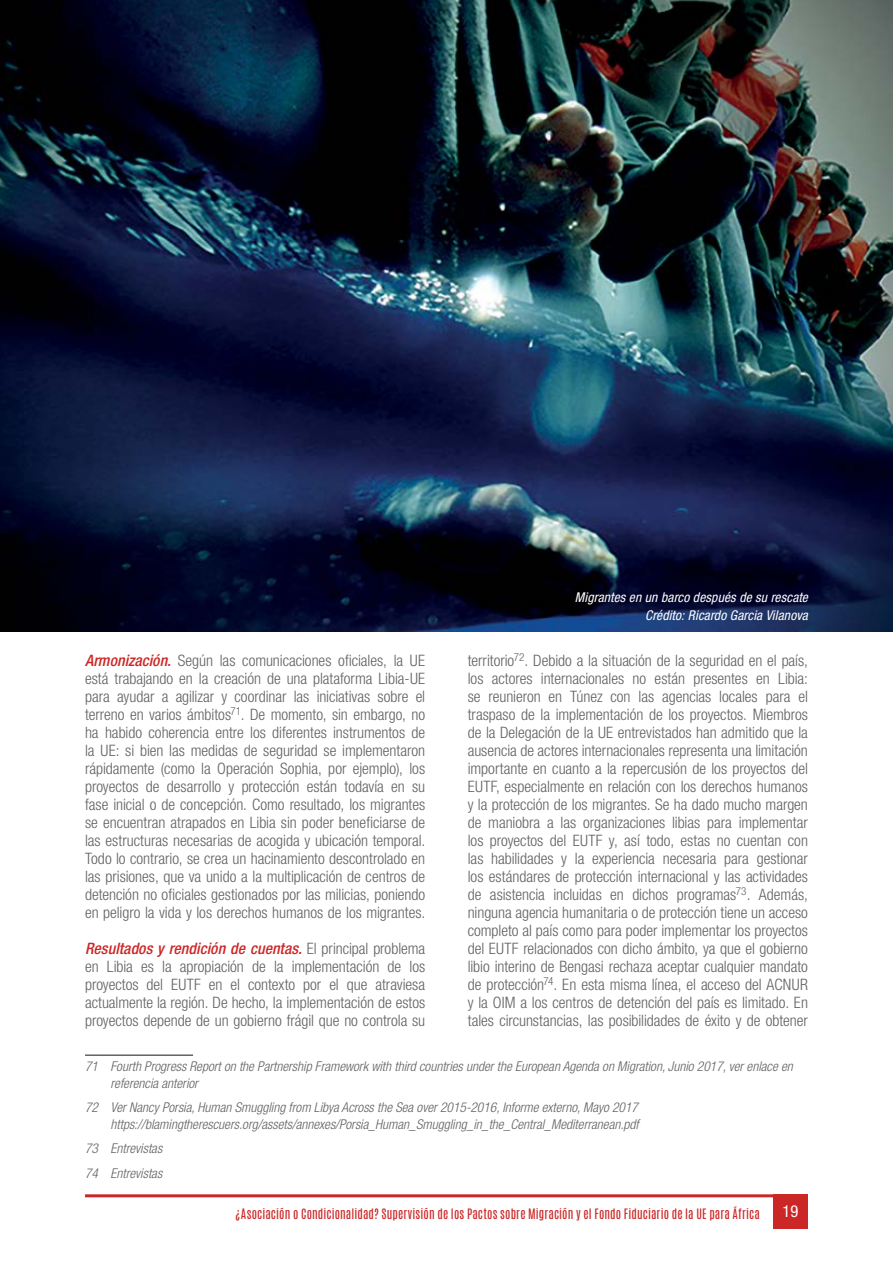
<style>
.page{position:relative;width:893px;height:1263px;background:#fff}
.page>*{position:absolute;margin:0;border:0;box-sizing:border-box;transform-origin:0 0}
.t1{font:condensed 16.5px "Helvetica Neue LT Pro";color:#fff}
.t2{font:300 condensed 15.75px/18px "Helvetica Neue LT Std";color:#626163;text-align:justify}
.t3{font:italic 300 condensed 13.5px/16.2px "Helvetica Neue LT Std";color:#626163}
.t4{font:italic condensed 13.5px/18px "Helvetica Neue LT Std";letter-spacing:.015em;color:#fff;text-align:right}
.t5{font:12px "Antonio";letter-spacing:.005em;color:#cc2727}
.s1{font-weight:500;font-style:italic;color:#cc2727}
</style>
<div class="page">
<hr style="left:85px;top:1194px;width:723px;height:3px;background:#cc2727">
<div style="left:774px;top:1194px;width:34px;height:34px;background:#cc2727"></div>
<hr style="left:85px;top:1054px;width:108px;height:2px;background:#626163">
<img style="left:0;top:0;width:893px;height:631px">
<p class="t4" style="left:575px;top:588px;width:235px">Migrantes en un barco después de su rescate<br>Crédito: Ricardo Garcia Vilanova</p>
<p class="t2" style="left:468px;top:651px;width:342px">territorio<sup>72</sup>. Debido a la situación de la seguridad en el país, los actores internacionales no están presentes en Libia: se reunieron en Túnez con las agencias locales para el traspaso de la implementación de los proyectos. Miembros de la Delegación de la UE entrevistados han admitido que la ausencia de actores internacionales representa una limitación importante en cuanto a la repercusión de los proyectos del EUTF, especialmente en relación con los derechos humanos y la protección de los migrantes. Se ha dado mucho margen de maniobra a las organizaciones libias para implementar los proyectos del EUTF y, así todo, estas no cuentan con las habilidades y la experiencia necesaria para gestionar los estándares de protección internacional y las actividades de asistencia incluidas en dichos programas<sup>73</sup>. Además, ninguna agencia humanitaria o de protección tiene un acceso completo al país como para poder implementar los proyectos del EUTF relacionados con dicho ámbito, ya que el gobierno libio interino de Bengasi rechaza aceptar cualquier mandato de protección<sup>74</sup>. En esta misma línea, el acceso del ACNUR y la OIM a los centros de detención del país es limitado. En tales circunstancias, las posibilidades de éxito y de obtener</p>
<p class="t2" style="left:85px;top:651px;width:342px"><span class="s1">Armonización.</span> Según las comunicaciones oficiales, la UE está trabajando en la creación de una plataforma Libia-UE para ayudar a agilizar y coordinar las iniciativas sobre el terreno en varios ámbitos<sup>71</sup>. De momento, sin embargo, no ha habido coherencia entre los diferentes instrumentos de la UE: si bien las medidas de seguridad se implementaron rápidamente (como la Operación Sophia, por ejemplo), los proyectos de desarrollo y protección están todavía en su fase inicial o de concepción. Como resultado, los migrantes se encuentran atrapados en Libia sin poder beneficiarse de las estructuras necesarias de acogida y ubicación temporal.<br>Todo lo contrario, se crea un hacinamiento descontrolado en las prisiones, que va unido a la multiplicación de centros de detención no oficiales gestionados por las milicias, poniendo en peligro la vida y los derechos humanos de los migrantes.</p>
<p class="t2" style="left:85px;top:939px;width:342px"><span class="s1">Resultados y rendición de cuentas.</span> El principal problema en Libia es la apropiación de la implementación de los proyectos del EUTF en el contexto por el que atraviesa actualmente la región. De hecho, la implementación de estos proyectos depende de un gobierno frágil que no controla su</p>
<p class="t3" style="left:111px;top:1059px;width:684px;text-indent:-26px">71 Fourth Progress Report on the Partnership Framework with third countries under the European Agenda on Migration, Junio 2017, ver enlace en referencia anterior</p>
<p class="t3" style="left:85px;top:1100px;width:555px;text-align:right">72 Ver Nancy Porsia, Human Smuggling from Libya Across the Sea over 2015-2016, Informe externo, Mayo 2017 https://blamingtherescuers.org/assets/annexes/Porsia_Human_Smuggling_in_the_Central_Mediterranean.pdf</p>
<p class="t3" style="left:85px;top:1136px;width:79px;line-height:24.8px">73 Entrevistas<br>74 Entrevistas</p>
<p class="t5" style="left:235px;top:1205px;width:527px">¿Asociación o Condicionalidad? Supervisión de los Pactos sobre Migración y el Fondo Fiduciario de la UE para África</p>
<p class="t1" style="left:783px;top:1201px;width:17px">19</p>
</div>
